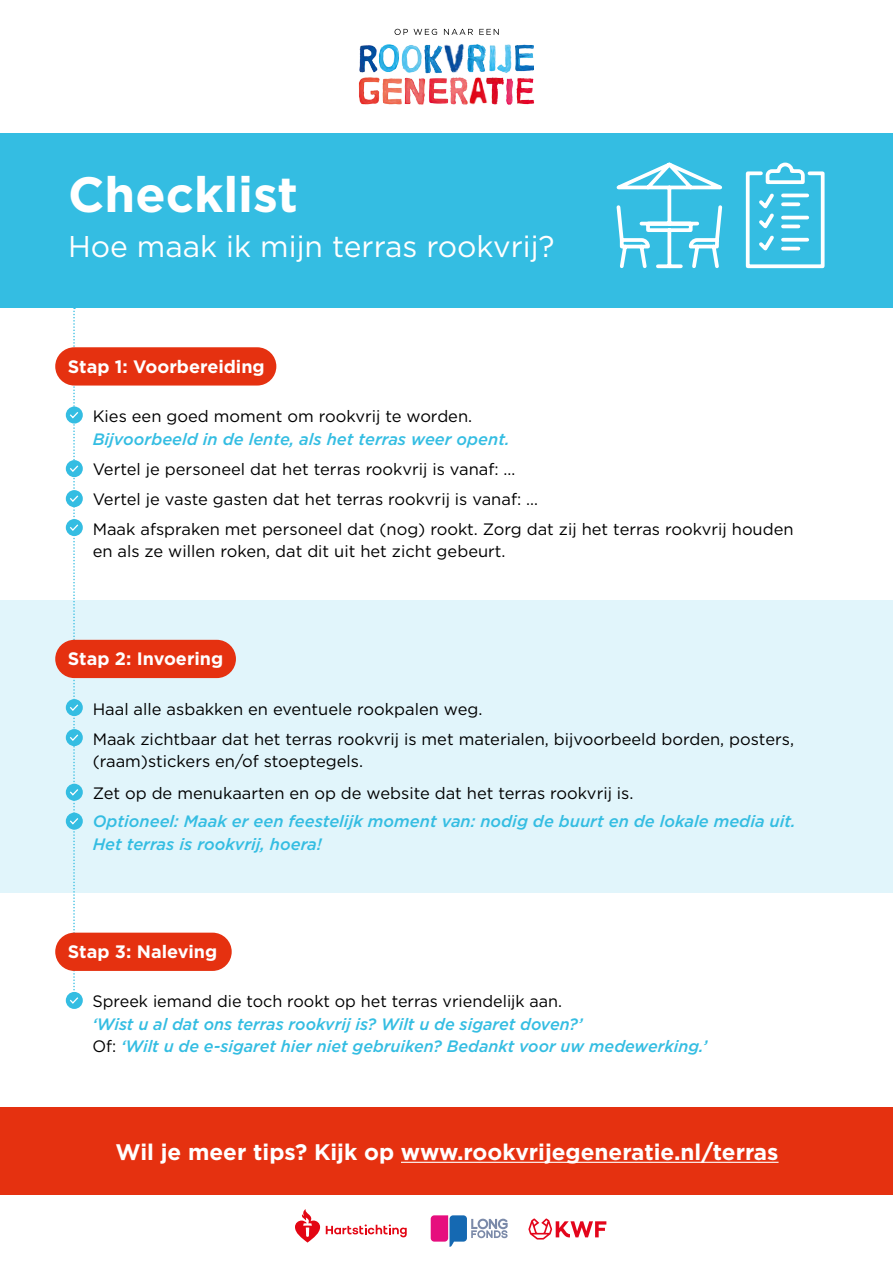
<style>
.page{position:relative;width:893px;height:1263px;background:#fff}
.page>*{position:absolute;margin:0;border:0;box-sizing:border-box;transform-origin:0 0}
.t1{font:700 49.5px "Gotham";color:#fff}
.t2{font:30px "Gotham";color:#fff}
.t3{font:700 22.5px "Gotham";color:#fff}
.t4{font:700 18px "Gotham";color:#fff}
.t5{font:16.5px/30px "Gotham";color:#000}
.t6{font:italic 500 16.5px/22.5px "Gotham";color:#34bde2}
.s1{font-weight:400;font-style:normal;color:#000}
</style>
<div class="page">
<div style="left:0;top:132px;width:893px;height:176px;background:#34bde2"></div>
<div style="left:0;top:600px;width:893px;height:293px;background:#e1f5fb"></div>
<div style="left:0;top:1107px;width:893px;height:88px;background:#e53110"></div>
<div style="left:55px;top:347px;width:221px;height:39px;background:#e53110;border-radius:19px"></div>
<div style="left:55px;top:640px;width:181px;height:38px;background:#e53110;border-radius:19px"></div>
<div style="left:55px;top:933px;width:177px;height:38px;background:#e53110;border-radius:19px"></div>
<hr style="left:401px;top:1162px;width:377px;height:1px;background:#fff">
<svg style="left:431px;top:1215px;width:77px;height:32px"></svg>
<svg style="left:295px;top:1209px;width:25px;height:33px"></svg>
<svg style="left:326px;top:1224px;width:81px;height:13px"></svg>
<svg style="left:528px;top:1218px;width:78px;height:21px"></svg>
<svg style="left:66px;top:699px;width:17px;height:17px"></svg>
<svg style="left:66px;top:729px;width:17px;height:17px"></svg>
<svg style="left:66px;top:784px;width:17px;height:17px"></svg>
<svg style="left:66px;top:813px;width:17px;height:17px"></svg>
<div style="left:66px;top:992px;width:17px;height:17px;background:#34bde2;border-radius:50%"></div>
<svg style="left:66px;top:406px;width:17px;height:18px"></svg>
<svg style="left:66px;top:460px;width:17px;height:17px"></svg>
<svg style="left:66px;top:490px;width:17px;height:17px"></svg>
<svg style="left:66px;top:519px;width:17px;height:17px"></svg>
<svg style="left:68px;top:308px;width:12px;height:696px"></svg>
<svg style="left:745px;top:162px;width:80px;height:107px"></svg>
<svg style="left:395px;top:29px;width:13px;height:6px"></svg>
<svg style="left:414px;top:29px;width:23px;height:6px"></svg>
<svg style="left:444px;top:29px;width:29px;height:6px"></svg>
<svg style="left:479px;top:29px;width:20px;height:6px"></svg>
<img style="left:359px;top:45px;width:17px;height:27px">
<img style="left:517px;top:44px;width:17px;height:28px">
<img style="left:404px;top:45px;width:15px;height:26px">
<img style="left:419px;top:44px;width:18px;height:28px">
<img style="left:470px;top:44px;width:9px;height:27px">
<img style="left:376px;top:44px;width:28px;height:28px">
<img style="left:504px;top:44px;width:13px;height:28px">
<img style="left:470px;top:71px;width:10px;height:34px">
<img style="left:507px;top:72px;width:6px;height:33px">
<img style="left:513px;top:78px;width:22px;height:27px">
<img style="left:479px;top:44px;width:25px;height:31px">
<img style="left:358px;top:72px;width:22px;height:33px">
<img style="left:382px;top:78px;width:20px;height:27px">
<img style="left:403px;top:71px;width:24px;height:34px">
<img style="left:425px;top:72px;width:21px;height:33px">
<img style="left:446px;top:72px;width:25px;height:33px">
<img style="left:480px;top:71px;width:27px;height:34px">
<img style="left:437px;top:33px;width:33px;height:49px">
<svg style="left:616px;top:162px;width:107px;height:107px"></svg>
<h1 class="t1" style="left:68px;top:162px;width:232px">Checklist</h1>
<h2 class="t2" style="left:68px;top:228px;width:488px">Hoe maak ik mijn terras rookvrij?</h2>
<p class="t4" style="left:68px;top:355px;width:198px">Stap 1: Voorbereiding</p>
<p class="t5" style="left:93px;top:401px;width:381px">Kies een goed moment om rookvrij te worden.</p>
<p class="t6" style="left:93px;top:427px;width:418px">Bijvoorbeeld in de lente, als het terras weer opent.</p>
<p class="t5" style="left:93px;top:453px;width:702px">Vertel je personeel dat het terras rookvrij is vanaf: …<br>Vertel je vaste gasten dat het terras rookvrij is vanaf: …<br>Maak afspraken met personeel dat (nog) rookt. Zorg dat zij het terras rookvrij houden</p>
<p class="t5" style="left:93px;top:536px;width:414px">en als ze willen roken, dat dit uit het zicht gebeurt.</p>
<p class="t4" style="left:68px;top:647px;width:157px">Stap 2: Invoering</p>
<p class="t5" style="left:93px;top:693px;width:703px">Haal alle asbakken en eventuele rookpalen weg.<br>Maak zichtbaar dat het terras rookvrij is met materialen, bijvoorbeeld borden, posters,</p>
<p class="t5" style="left:93px;top:745px;width:542px;line-height:31.5px">(raam)stickers en/of stoeptegels.<br>Zet op de menukaarten en op de website dat het terras rookvrij is.</p>
<p class="t6" style="left:93px;top:810px;width:704px">Optioneel: Maak er een feestelijk moment van: nodig de buurt en de lokale media uit.<br>Het terras is rookvrij, hoera!</p>
<p class="t4" style="left:68px;top:940px;width:151px">Stap 3: Naleving</p>
<p class="t5" style="left:93px;top:986px;width:471px">Spreek iemand die toch rookt op het terras vriendelijk aan.</p>
<p class="t6" style="left:93px;top:1013px;width:616px">‘Wist u al dat ons terras rookvrij is? Wilt u de sigaret doven?’<br><span class="s1">Of:</span> ‘Wilt u de e-sigaret hier niet gebruiken? Bedankt voor uw medewerking.’</p>
<h3 class="t3" style="left:115px;top:1137px;width:665px">Wil je meer tips? Kijk op www.rookvrijegeneratie.nl/terras</h3>
</div>
